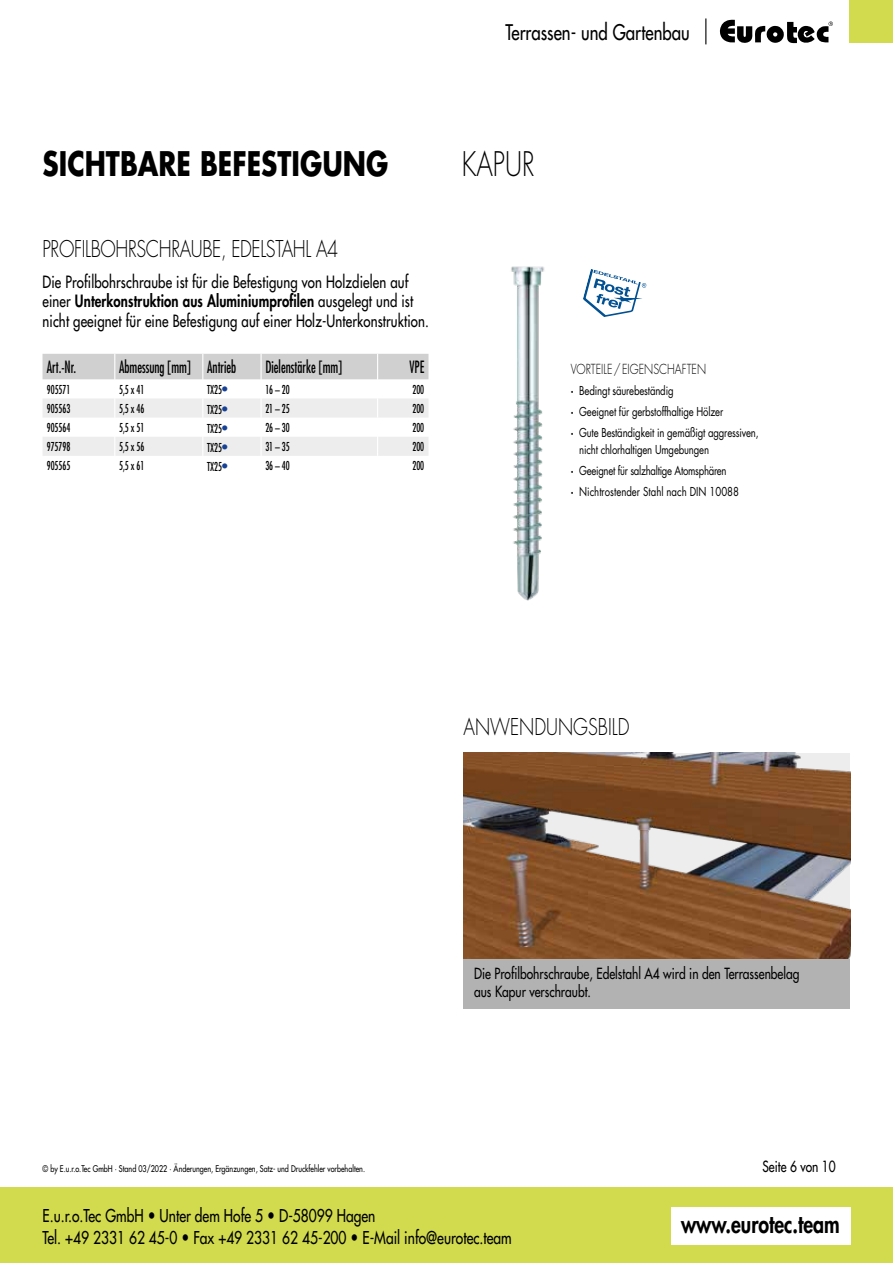
<style>
.page{position:relative;width:893px;height:1263px;background:#fff}
.page>*{position:absolute;margin:0;border:0;box-sizing:border-box;transform-origin:0 0}
.t1{font:700 33px "Futura Std";color:#000;scale:.8 1}
.t2{font:300 33px "Futura Std";color:#000;scale:.78 1}
.t3{font:800 24.3px "Futura Std";color:#000;scale:.8 1}
.t4{font:300 22.5px "Futura Std";letter-spacing:-.02em;color:#000;scale:.8 1}
.t5{font:300 22.5px "Futura Std";color:#000;scale:.8 1}
.t6{font:500 21px "Futura Std";color:#000;scale:.8 1}
.t7{font:500 17.25px/22.5px "Futura Std";color:#000;scale:.8 1}
.t8{font:500 16.5px/19.8px "Futura Std";letter-spacing:.01em;color:#000;scale:.8 1}
.t9{font:condensed 16.5px "Futura Std";color:#000;scale:.8 1}
.t10{font:500 15px/18px "Futura Std";color:#000;scale:.8 1}
.t11{font:300 13.5px "Futura Std";color:#000;scale:.8 1}
.t12{font:condensed 12px "Futura Std";color:#000;scale:.8 1}
.t13{font:12px/21px "Futura Std";letter-spacing:-.015em;color:#000;scale:.81 1}
.t14{font:12px/21px "Futura Std";letter-spacing:-.015em;color:#000;scale:.8 1}
.t15{font:500 9px "Futura Std";color:#000;scale:.8 1}
.s1{font-weight:800}
.s2{font-size:13.5px;color:#164194}
.s3{font-weight:500}
</style>
<div class="page">
<div style="left:0;top:1187px;width:893px;height:76px;background:#d2db4d"></div>
<div style="left:671px;top:1208px;width:179px;height:37px;background:#fff"></div>
<div style="left:849px;top:0;width:44px;height:43px;background:#d2db4d"></div>
<svg style="left:720px;top:20px;width:113px;height:24px"></svg>
<svg style="left:705px;top:18px;width:1px;height:26px"></svg>
<svg style="left:583px;top:269px;width:64px;height:48px"></svg>
<img style="left:511px;top:266px;width:34px;height:335px">
<svg style="left:43px;top:354px;width:385px;height:102px"></svg>
<img style="left:463px;top:753px;width:387px;height:206px">
<div style="left:463px;top:959px;width:387px;height:49px;background:#b3b2b2"></div>
<p class="t6" style="left:506px;top:19px;width:232px">Terrassen- und Gartenbau</p>
<h1 class="t1" style="left:43px;top:142px;width:434px">SICHTBARE BEFESTIGUNG</h1>
<h1 class="t2" style="left:462px;top:144px;width:95px">KAPUR</h1>
<h3 class="t4" style="left:43px;top:235px;width:371px">PROFILBOHRSCHRAUBE, EDELSTAHL A4</h3>
<p class="t8" style="left:43px;top:272px;width:485px">Die Profilbohrschraube ist für die Befestigung von Holzdielen auf einer <span class="s1">Unterkonstruktion aus Aluminiumprofilen</span> ausgelegt und ist nicht geeignet für eine Befestigung auf einer Holz-Unterkonstruktion.</p>
<p class="t9" style="left:47px;top:357px;width:38px">Art.-Nr.</p>
<p class="t9" style="left:119px;top:357px;width:148px">Abmessung [mm] Antrieb</p>
<p class="t9" style="left:265px;top:357px;width:98px">Dielenstärke [mm]</p>
<p class="t9" style="left:409px;top:357px;width:20px">VPE</p>
<p class="t12" style="left:47px;top:382px;width:31px">905571</p>
<p class="t12" style="left:119px;top:382px;width:33px">5,5 x 41</p>
<p class="t12" style="left:207px;top:383px;width:27px">TX25<span class="s2">•</span></p>
<p class="t12" style="left:265px;top:382px;width:32px">16 – 20</p>
<p class="t12" style="left:412px;top:382px;width:16px">200</p>
<p class="t12" style="left:47px;top:401px;width:31px">905563</p>
<p class="t12" style="left:119px;top:401px;width:33px">5,5 x 46</p>
<p class="t12" style="left:207px;top:402px;width:27px">TX25<span class="s2">•</span></p>
<p class="t12" style="left:265px;top:401px;width:32px">21 – 25</p>
<p class="t12" style="left:412px;top:401px;width:16px">200</p>
<p class="t12" style="left:47px;top:420px;width:31px">905564</p>
<p class="t12" style="left:119px;top:420px;width:33px">5,5 x 51</p>
<p class="t12" style="left:207px;top:421px;width:27px">TX25<span class="s2">•</span></p>
<p class="t12" style="left:265px;top:420px;width:32px">26 – 30</p>
<p class="t12" style="left:412px;top:420px;width:16px">200</p>
<p class="t12" style="left:47px;top:440px;width:31px">975798</p>
<p class="t12" style="left:119px;top:440px;width:33px">5,5 x 56</p>
<p class="t12" style="left:207px;top:440px;width:27px">TX25<span class="s2">•</span></p>
<p class="t12" style="left:265px;top:440px;width:32px">31 – 35</p>
<p class="t12" style="left:412px;top:440px;width:16px">200</p>
<p class="t12" style="left:47px;top:459px;width:31px">905565</p>
<p class="t12" style="left:119px;top:459px;width:33px">5,5 x 61</p>
<p class="t12" style="left:207px;top:459px;width:27px">TX25<span class="s2">•</span></p>
<p class="t12" style="left:265px;top:459px;width:32px">36 – 40</p>
<p class="t12" style="left:412px;top:459px;width:16px">200</p>
<p class="t11" style="left:571px;top:361px;width:171px">VORTEILE/EIGENSCHAFTEN</p>
<p class="t13" style="left:571px;top:380px;width:234px"><span class="s1">·</span> Bedingt <span class="s3">s</span>äurebeständig<br><span class="s1">·</span> Geeignet für gerbstoffhaltige Hölzer<br><span class="s1">·</span> Gute Beständigkeit in gemäßigt aggressiven,</p>
<p class="t14" style="left:571px;top:439px;width:212px;text-indent:9px">nicht chlorhaltigen Umgebungen<br><span class="s1">·</span> Geeignet für salzhaltige Atomsphären<br><span class="s1">·</span> Nichtrostender Stahl nach DIN 10088</p>
<h3 class="t5" style="left:463px;top:713px;width:209px">ANWENDUNGSBILD</h3>
<p class="t15" style="left:43px;top:1163px;width:405px">© by E.u.r.o.Tec GmbH · Stand 03/2022 · Änderungen, Ergänzungen, Satz- und Druckfehler vorbehalten.</p>
<p class="t10" style="left:474px;top:964px;width:408px">Die Profilbohrschraube, Edelstahl A4 wird in den Terrassenbelag aus Kapur verschraubt.</p>
<p class="t10" style="left:762px;top:1158px;width:93px">Seite 6 von 10</p>
<p class="t7" style="left:43px;top:1204px;width:588px">E.u.r.o.Tec GmbH <span class="s1">•</span> Unter dem Hofe 5 <span class="s1">•</span> D-58099 Hagen<br>Tel. +49 2331 62 45-0 <span class="s1">•</span> Fax +49 2331 62 45-200 <span class="s1">•</span> E-Mail info@eurotec.team</p>
<h2 class="t3" style="left:681px;top:1208px;width:200px">www.eurotec.team</h2>
</div>
